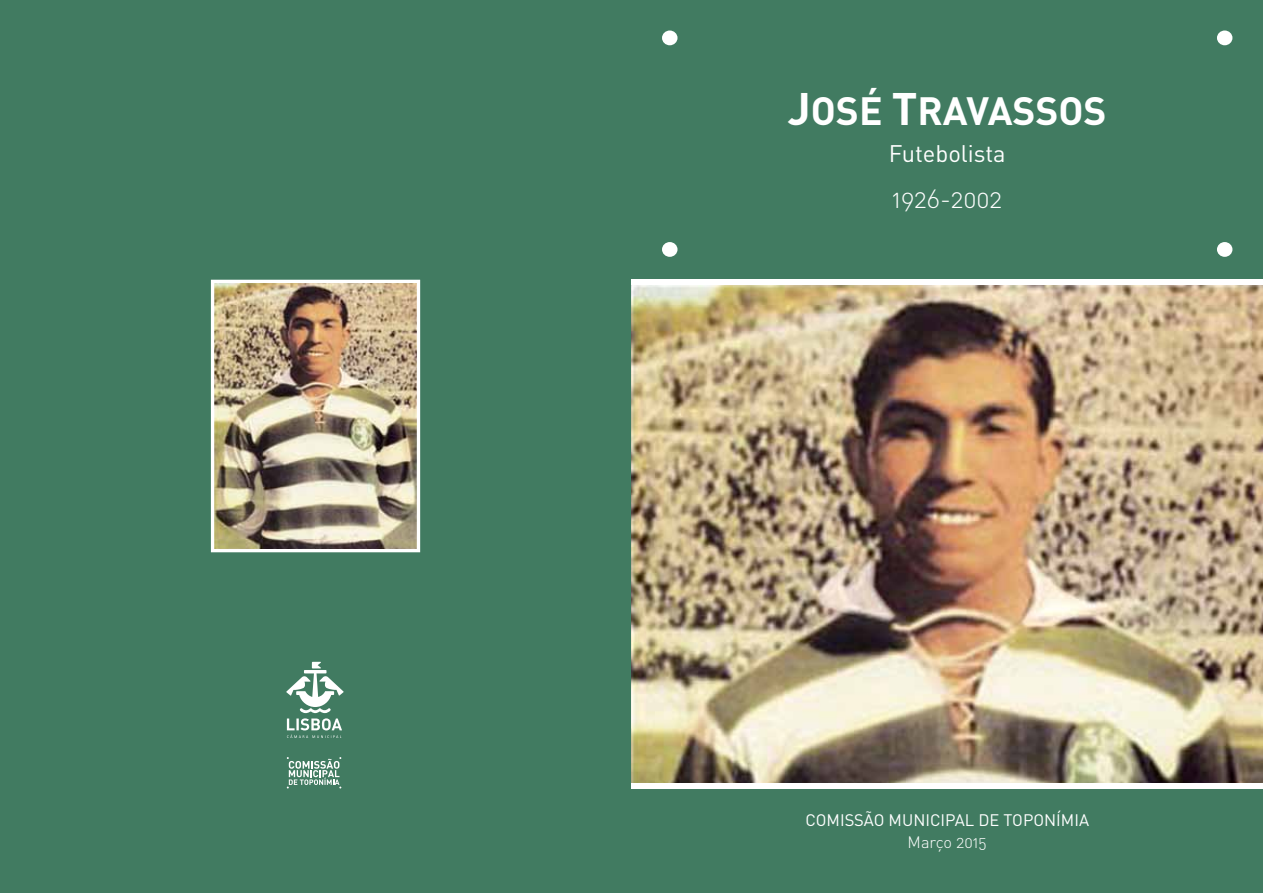
<style>
.page{position:relative;width:1263px;height:893px;background:#417b61}
.page>*{position:absolute;margin:0;border:0;box-sizing:border-box;transform-origin:0 0}
.t1{font:39px "DIN Bold Alternate";color:#fff}
.t2{font:25.5px "DIN Light Alternate";color:#fff}
.t3{font:23.7px "DIN";color:#fff}
.t4{font:16.5px "DIN";color:#fff}
.t5{font:16.35px "DIN Light Alternate";color:#fff}
.s1{font-size:45px}
</style>
<div class="page">
<img style="left:631px;top:285px;width:632px;height:499px">
<div style="left:631px;top:280px;width:632px;height:5px;background:#fff"></div>
<div style="left:631px;top:784px;width:632px;height:5px;background:#fff"></div>
<div style="left:662px;top:31px;width:15px;height:14px;background:#fff;border-radius:50%"></div>
<div style="left:1217px;top:31px;width:15px;height:14px;background:#fff;border-radius:50%"></div>
<div style="left:662px;top:242px;width:15px;height:15px;background:#fff;border-radius:50%"></div>
<div style="left:1217px;top:242px;width:15px;height:15px;background:#fff;border-radius:50%"></div>
<svg style="left:286px;top:662px;width:58px;height:76px"></svg>
<svg style="left:287px;top:757px;width:54px;height:31px;background:#7ba391"></svg>
<img style="left:215px;top:284px;width:201px;height:264px">
<div style="left:211px;top:280px;width:209px;height:272px;border:3px solid #fff"></div>
<h1 class="t1" style="left:788px;top:85px;width:320px"><span class="s1">J</span>OSÉ <span class="s1">T</span>RAVASSOS</h1>
<h3 class="t3" style="left:889px;top:139px;width:118px">Futebolista</h3>
<h2 class="t2" style="left:892px;top:183px;width:111px">1926-2002</h2>
<p class="t4" style="left:805px;top:809px;width:285px">COMISSÃO MUNICIPAL DE TOPONÍMIA</p>
<p class="t5" style="left:908px;top:831px;width:81px">Março 2015</p>
</div>
